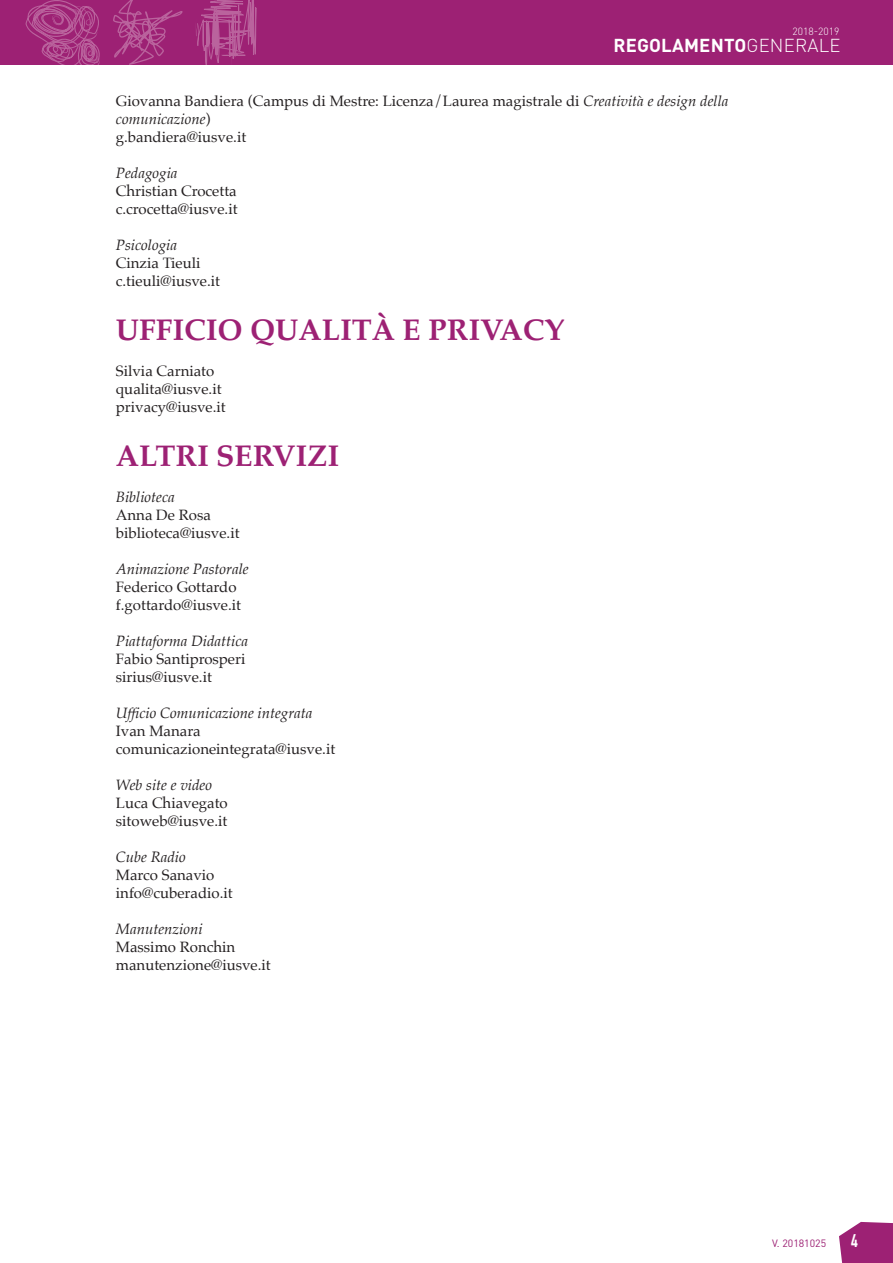
<style>
.page{position:relative;width:893px;height:1263px;background:#fff}
.page>*{position:absolute;margin:0;border:0;box-sizing:border-box;transform-origin:0 0}
.titoli_oro{font:700 30px "Palatino";color:#9d2174}
.t1{font:700 18.45px "DIN Pro";letter-spacing:.01em;color:#fff}
.t2{font:700 17.85px "DIN Condensed";color:#fff}
.t3{font:15px "Palatino";color:#231f20}
.testo_italic{font:italic 15px "Palatino";color:#231f20}
.t4{font:10.5px "DIN";color:#9d2174}
.t5{font:300 10.35px "DIN Pro";color:#fff}
.s1{font-weight:300}
.s2{font-style:italic}
.s3{font-style:normal}
</style>
<div class="page">
<svg style="left:839px;top:1222px;width:54px;height:41px;background:#a63681"></svg>
<div style="left:0;top:0;width:893px;height:65px;background:#9d2174"></div>
<svg style="left:196px;top:0;width:61px;height:65px"></svg>
<svg style="left:113px;top:0;width:70px;height:65px"></svg>
<svg style="left:25px;top:0;width:75px;height:65px"></svg>
<p class="t5" style="left:793px;top:24px;width:49px">2018-2019</p>
<p class="t1" style="left:613px;top:33px;width:228px">REGOLAMENTO<span class="s1">GENERALE</span></p>
<p class="t3" style="left:116px;top:88px;width:614px">Giovanna Bandiera (Campus di Mestre: Licenza/Laurea magistrale di <span class="s2">Creatività e design della</span></p>
<p class="testo_italic" style="left:116px;top:106px;width:96px">comunicazione<span class="s3">)</span></p>
<p class="t3" style="left:116px;top:124px;width:132px">g.bandiera@iusve.it</p>
<p class="testo_italic" style="left:116px;top:160px;width:63px">Pedagogia</p>
<p class="t3" style="left:116px;top:178px;width:122px">Christian Crocetta</p>
<p class="t3" style="left:116px;top:196px;width:123px">c.crocetta@iusve.it</p>
<p class="testo_italic" style="left:116px;top:232px;width:63px">Psicologia</p>
<p class="t3" style="left:116px;top:250px;width:86px">Cinzia Tieuli</p>
<p class="t3" style="left:116px;top:268px;width:106px">c.tieuli@iusve.it</p>
<p class="titoli_oro" style="left:116px;top:304px;width:450px">UFFICIO QUALITÀ E PRIVACY</p>
<p class="t3" style="left:116px;top:358px;width:100px">Silvia Carniato</p>
<p class="t3" style="left:116px;top:376px;width:107px">qualita@iusve.it</p>
<p class="t3" style="left:116px;top:394px;width:111px">privacy@iusve.it</p>
<p class="titoli_oro" style="left:116px;top:430px;width:225px">ALTRI SERVIZI</p>
<p class="testo_italic" style="left:116px;top:484px;width:60px">Biblioteca</p>
<p class="t3" style="left:116px;top:502px;width:96px">Anna De Rosa</p>
<p class="t3" style="left:116px;top:520px;width:125px">biblioteca@iusve.it</p>
<p class="testo_italic" style="left:116px;top:556px;width:134px">Animazione Pastorale</p>
<p class="t3" style="left:116px;top:574px;width:122px">Federico Gottardo</p>
<p class="t3" style="left:116px;top:592px;width:127px">f.gottardo@iusve.it</p>
<p class="testo_italic" style="left:116px;top:628px;width:134px">Piattaforma Didattica</p>
<p class="t3" style="left:116px;top:646px;width:131px">Fabio Santiprosperi</p>
<p class="t3" style="left:116px;top:664px;width:98px">sirius@iusve.it</p>
<p class="testo_italic" style="left:116px;top:700px;width:198px">Ufficio Comunicazione integrata</p>
<p class="t3" style="left:116px;top:718px;width:86px">Ivan Manara</p>
<p class="t3" style="left:116px;top:736px;width:221px">comunicazioneintegrata@iusve.it</p>
<p class="testo_italic" style="left:116px;top:772px;width:98px">Web site e video</p>
<p class="t3" style="left:116px;top:790px;width:113px">Luca Chiavegato</p>
<p class="t3" style="left:116px;top:808px;width:113px">sitoweb@iusve.it</p>
<p class="testo_italic" style="left:116px;top:844px;width:71px">Cube Radio</p>
<p class="t3" style="left:116px;top:862px;width:100px">Marco Sanavio</p>
<p class="t3" style="left:116px;top:880px;width:118px">info@cuberadio.it</p>
<p class="testo_italic" style="left:116px;top:916px;width:88px">Manutenzioni</p>
<p class="t3" style="left:116px;top:934px;width:121px">Massimo Ronchin</p>
<p class="t3" style="left:116px;top:952px;width:156px">manutenzione@iusve.it</p>
<p class="t4" style="left:772px;top:1236px;width:56px">V. 20181025</p>
<p class="t2" style="left:851px;top:1230px;width:8px">4</p>
</div>
